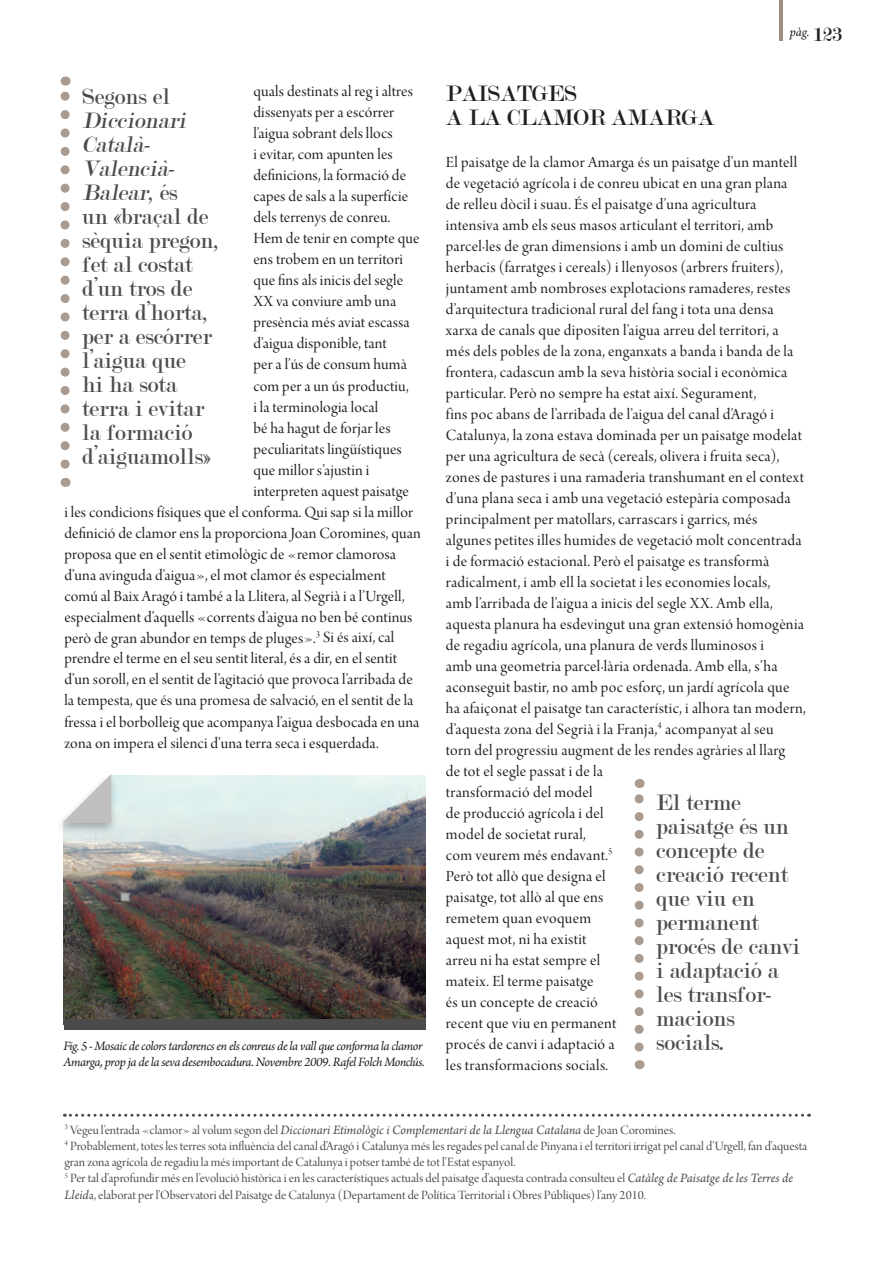
<style>
.page{position:relative;width:893px;height:1263px;background:#fff}
.page>*{position:absolute;margin:0;border:0;box-sizing:border-box;transform-origin:0 0}
.t1{font:24px/24px "Modern";color:#4b4c4d}
.t2{font:24px/24px "Modern";color:#231f20}
.t3{font:16.5px/21px "Arno Pro Display";letter-spacing:.02em;color:#231f20}
.t4{font:13.5px/16.2px "Arno Pro Display";color:#4b4c4d}
.t5{font:italic 13.5px/16.2px "Arno Pro";letter-spacing:-.03em;color:#231f20}
.s1{font-style:italic}
.s2{font-family:"Modern";font-style:normal;font-size:21px}
.s3{font-family:"Arno Pro";font-style:italic}
</style>
<div class="page">
<img style="left:64px;top:775px;width:361px;height:245px">
<div style="left:64px;top:1020px;width:361px;height:10px;background:#4b4b4c"></div>
<div style="left:55px;top:771px;width:63px;height:64px;background:#231f20;opacity:.34"></div>
<svg style="left:62px;top:774px;width:49px;height:49px"></svg>
<svg style="left:64px;top:1114px;width:738px;height:3px"></svg>
<svg style="left:61px;top:77px;width:9px;height:387px"></svg>
<svg style="left:635px;top:779px;width:9px;height:268px"></svg>
<hr style="left:779px;top:0;width:3px;height:41px;background:#9d8d82">
<p class="t3" style="left:253px;top:82px;width:161px">quals destinats al reg i altres</p>
<p class="t3" style="left:253px;top:103px;width:142px">dissenyats per a escórrer</p>
<p class="t3" style="left:253px;top:124px;width:141px">l’aigua sobrant dels llocs</p>
<p class="t3" style="left:253px;top:145px;width:141px">i evitar, com apunten les</p>
<p class="t3" style="left:253px;top:166px;width:154px">definicions, la formació de</p>
<p class="t3" style="left:253px;top:187px;width:156px">capes de sals a la superfície</p>
<p class="t3" style="left:253px;top:208px;width:139px">dels terrenys de conreu.</p>
<p class="t3" style="left:253px;top:229px;width:168px">Hem de tenir en compte que</p>
<p class="t3" style="left:253px;top:250px;width:151px">ens trobem en un territori</p>
<p class="t3" style="left:253px;top:271px;width:151px">que fins als inicis del segle</p>
<p class="t3" style="left:253px;top:292px;width:144px">XX va conviure amb una</p>
<p class="t3" style="left:253px;top:313px;width:158px">presència més aviat escassa</p>
<p class="t3" style="left:253px;top:334px;width:135px">d’aigua disponible, tant</p>
<p class="t3" style="left:253px;top:355px;width:155px">per a l’ús de consum humà</p>
<p class="t3" style="left:253px;top:376px;width:157px">com per a un ús productiu,</p>
<p class="t3" style="left:253px;top:397px;width:126px">i la terminologia local</p>
<p class="t3" style="left:253px;top:418px;width:139px">bé ha hagut de forjar les</p>
<p class="t3" style="left:253px;top:439px;width:150px">peculiaritats lingüístiques</p>
<p class="t3" style="left:253px;top:460px;width:117px">que millor s’ajustin i</p>
<p class="t3" style="left:253px;top:481px;width:157px">interpreten aquest paisatge</p>
<p class="t3" style="left:64px;top:502px;width:350px">i les condicions físiques que el conforma. Qui sap si la millor</p>
<p class="t3" style="left:64px;top:523px;width:358px">definició de clamor ens la proporciona Joan Coromines, quan</p>
<p class="t3" style="left:64px;top:544px;width:333px">proposa que en el sentit etimològic de «remor clamorosa</p>
<p class="t3" style="left:64px;top:565px;width:323px">d’una avinguda d’aigua», el mot clamor és especialment</p>
<p class="t3" style="left:64px;top:586px;width:342px">comú al Baix Aragó i també a la Llitera, al Segrià i a l’Urgell,</p>
<p class="t3" style="left:64px;top:607px;width:350px">especialment d’aquells «corrents d’aigua no ben bé continus</p>
<p class="t3" style="left:64px;top:628px;width:331px">però de gran abundor en temps de pluges».<sup>3</sup> Si és així, cal</p>
<p class="t3" style="left:64px;top:649px;width:334px">prendre el terme en el seu sentit literal, és a dir, en el sentit</p>
<p class="t3" style="left:64px;top:670px;width:350px">d’un soroll, en el sentit de l’agitació que provoca l’arribada de</p>
<p class="t3" style="left:64px;top:691px;width:350px">la tempesta, que és una promesa de salvació, en el sentit de la</p>
<p class="t3" style="left:64px;top:712px;width:356px">fressa i el borbolleig que acompanya l’aigua desbocada en una</p>
<p class="t3" style="left:64px;top:733px;width:316px">zona on impera el silenci d’una terra seca i esquerdada.</p>
<h1 class="t1" style="left:82px;top:85px;width:89px">Segons el</h1>
<h1 class="t1" style="left:82px;top:109px;width:139px"><span class="s1">Diccionari<br>Català-<br>Valencià-<br>Balear</span>, é s<br>un «braçal de sèquia pregon, fet al costat d’un tros de terra d’horta, per a escórrer l’aigua que<br>hi ha sota terra i evitar la formació d’aiguamolls»</h1>
<p class="t5" style="left:64px;top:1038px;width:363px">Fig. 5 - Mosaic de colors tardorencs en els conreus de la vall que conforma la clamor<br>Amarga, prop ja de la seva desembocadura. Novembre 2009. Rafel Folch Monclús.</p>
<p class="t5" style="left:790px;top:25px;width:53px">pàg. <span class="s2">123</span></p>
<h1 class="t2" style="left:446px;top:81px;width:270px">PAISATGES<br>A LA CLAMOR AMARGA</h1>
<p class="t3" style="left:446px;top:152px;width:361px">El paisatge de la clamor Amarga és un paisatge d’un mantell de vegetació agrícola i de conreu ubicat en una gran plana de relleu dòcil i suau. És el paisatge d’una agricultura intensiva amb els seus masos articulant el territori, amb parcel·les de gran dimensions i amb un domini de cultius herbacis (farratges i cereals) i llenyosos (arbrers fruiters), juntament amb nombroses explotacions ramaderes, restes d’arquitectura tradicional rural del fang i tota una densa xarxa de canals que dipositen l’aigua arreu del territori, a més dels pobles de la zona, enganxats a banda i banda de la frontera, cadascun amb la seva història social i econòmica particular. Però no sempre ha estat així. Segurament,<br>fins poc abans de l’arribada de l’aigua del canal d’Aragó i Catalunya, la zona estava dominada per un paisatge modelat per una agricultura de secà (cereals, olivera i fruita seca), zones de pastures i una ramaderia transhumant en el context d’una plana seca i amb una vegetació estepària composada principalment per matollars, carrascars i garrics, més algunes petites illes humides de vegetació molt concentrada i de formació estacional. Però el paisatge es transformà radicalment, i amb ell la societat i les economies locals,<br>amb l’arribada de l’aigua a inicis del segle XX. Amb ella, aquesta planura ha esdevingut una gran extensió homogènia de regadiu agrícola, una planura de verds lluminosos i<br>amb una geometria parcel·lària ordenada. Amb ella, s’ha aconseguit bastir, no amb poc esforç, un jardí agrícola que ha afaiçonat el paisatge tan característic, i alhora tan modern, d’aquesta zona del Segrià i la Franja,<sup>4</sup> acompanyat al seu<br>torn del progressiu augment de les rendes agràries al llarg<br>de tot el segle passat i de la<br>transformació del model<br>de producció agrícola i del<br>model de societat rural,<br>com veurem més endavant.<sup>5<br></sup>Però tot allò que designa el<br>paisatge, tot allò al que ens<br>remetem quan evoquem<br>aquest mot, ni ha existit<br>arreu ni ha estat sempre el<br>mateix. El terme paisatge<br>és un concepte de creació<br>recent que viu en permanent<br>procés de canvi i adaptació a<br>les transformacions socials.</p>
<h1 class="t1" style="left:656px;top:790px;width:145px">El terme paisatge és un concepte de creació recent que viu en permanent procés de canvi i adaptació a les transfor&shy;macions socials.</h1>
<p class="t4" style="left:64px;top:1122px;width:744px"><sup>3</sup> Vegeu l’entrada «clamor» al volum segon del <span class="s3">Diccionari Etimològic i Complementari de la Llengua Catalana</span> de Joan Coromines.<br><sup>4</sup> Probablement, totes les terres sota influència del canal d’Aragó i Catalunya més les regades pel canal de Pinyana i el territori irrigat pel canal d’Urgell, fan d’aquesta gran zona agrícola de regadiu la més important de Catalunya i potser també de tot l’Estat espanyol.<br><sup>5</sup> Per tal d’aprofundir més en l’evolució històrica i en les característiques actuals del paisatge d’aquesta contrada consulteu el <span class="s3">Catàleg de Paisatge de les Terres de Lleid</span>a, elaborat per l’Observatori del Paisatge de Catalunya (Departament de Política Territorial i Obres Públiques) l’any 2010.</p>
</div>
